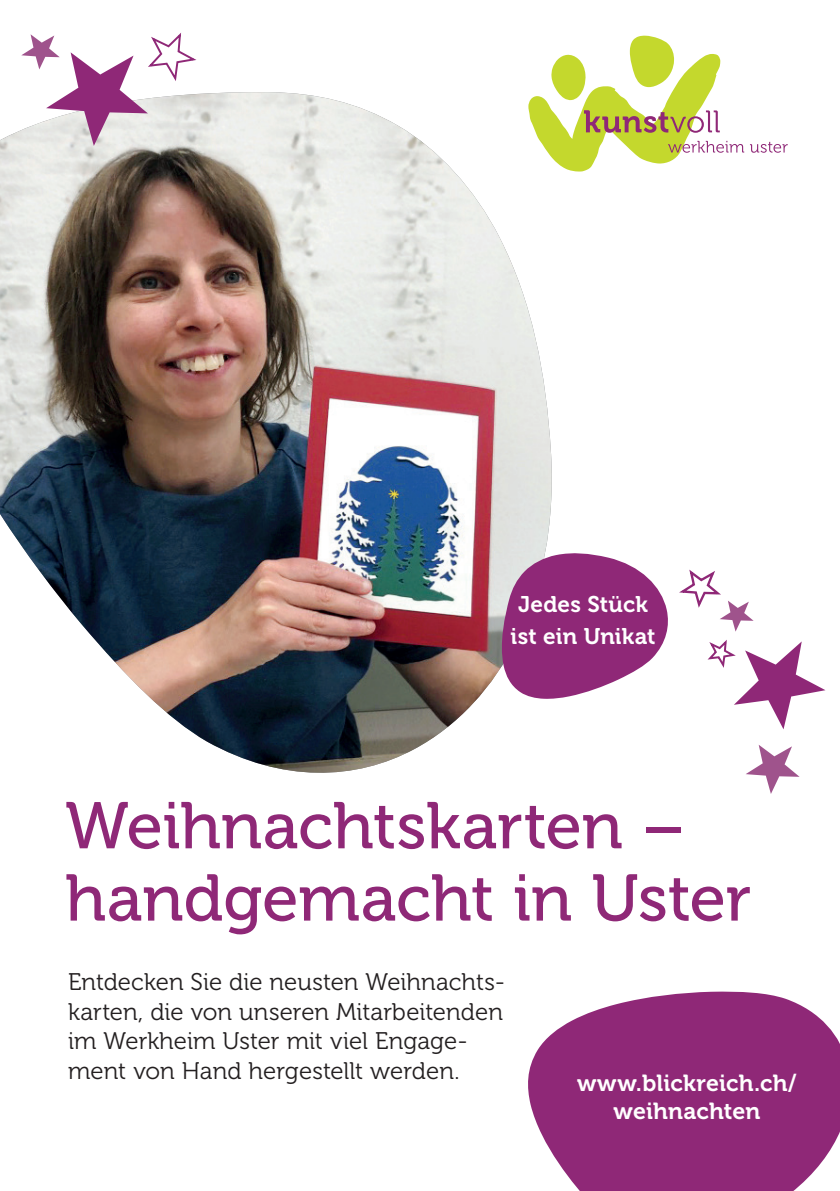
<style>
.page{position:relative;width:840px;height:1191px;background:#fff}
.page>*{position:absolute;margin:0;border:0;box-sizing:border-box;transform-origin:0 0}
.t1{font:65.6px/72.2px "Museo 500";color:#8f2877}
.t2{font:24px/29.4px "Museo 300";color:#231f20}
.t3{font:23.2px/27.8px "Museo 700";letter-spacing:.005em;color:#fff;text-align:center}
.t4{font:22.6px/32px "Museo 700";letter-spacing:.005em;color:#fff;text-align:center}
</style>
<div class="page">
<img style="left:0;top:92px;width:552px;height:681px">
<svg style="left:528px;top:36px;width:215px;height:135px"></svg>
<svg style="left:750px;top:142px;width:37px;height:11px"></svg>
<svg style="left:498px;top:552px;width:170px;height:147px"></svg>
<svg style="left:528px;top:991px;width:311px;height:200px;fill:#8f2877"></svg>
<svg style="left:21px;top:33px;width:178px;height:113px"></svg>
<svg style="left:707px;top:639px;width:118px;height:90px"></svg>
<svg style="left:746px;top:745px;width:53px;height:49px"></svg>
<svg style="left:679px;top:569px;width:74px;height:62px"></svg>
<p class="t4" style="left:510px;top:588px;width:146px">Jedes Stück ist ein Unikat</p>
<h1 class="t1" style="left:65px;top:790px;width:687px">Weihnachtskarten – handgemacht in Uster</h1>
<p class="t2" style="left:68px;top:967px;width:438px">Entdecken Sie die neusten Weihnachts&shy;karten, die von unseren Mitarbeitenden im Werkheim Uster mit viel Engage&shy;ment von Hand hergestellt werden.</p>
<p class="t3" style="left:576px;top:1069px;width:221px">www.blickreich.ch/ weihnachten</p>
</div>
